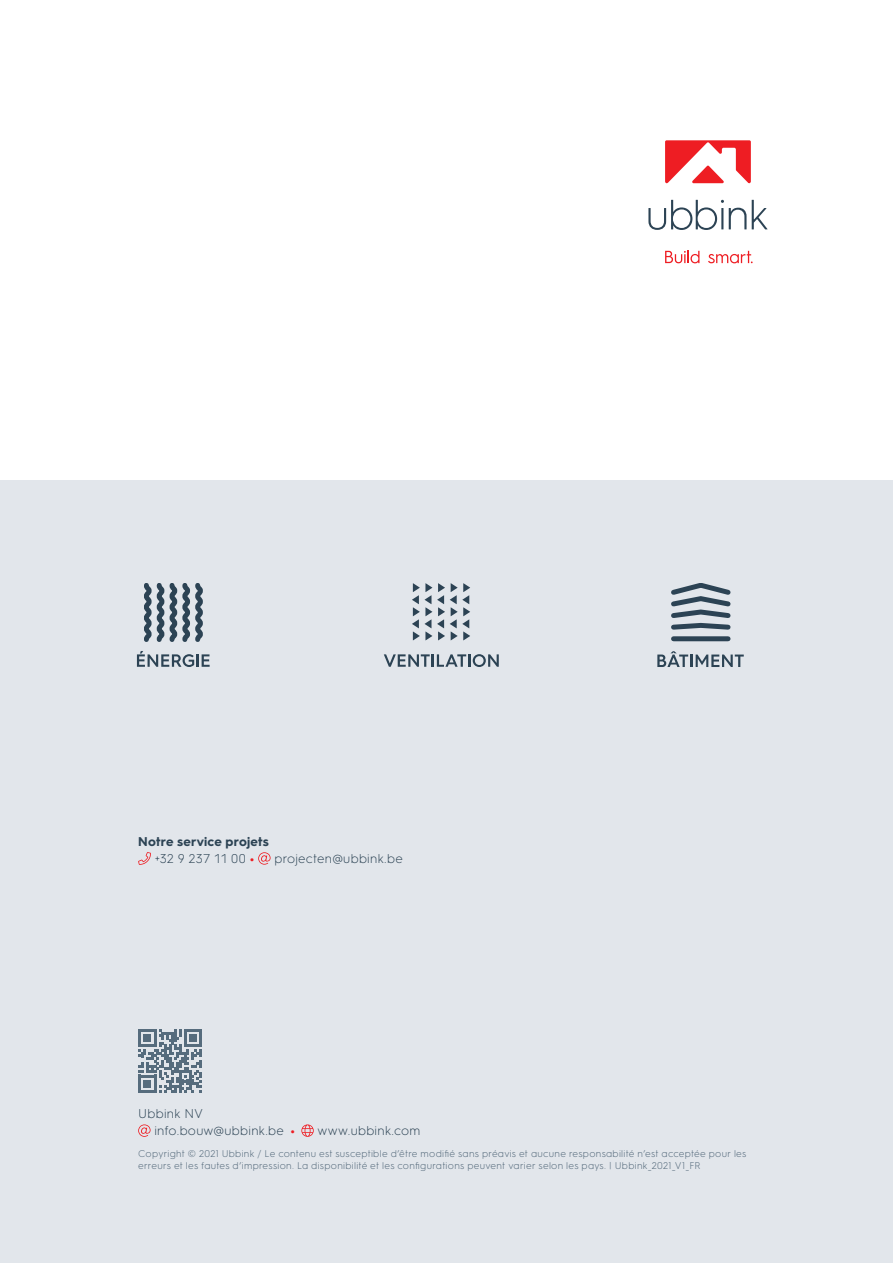
<style>
.page{position:relative;width:893px;height:1263px;background:#fff}
.page>*{position:absolute;margin:0;border:0;box-sizing:border-box;transform-origin:0 0}
.t1{font:300 12.75px/17px "HGS3";letter-spacing:.02em;color:#2c4354}
.t2{font:700 12.75px/17px "HGS3";letter-spacing:.015em;color:#2c4354;text-align:center}
.t3{font:300 9.75px/12.8px "HGS3";letter-spacing:.025em;color:#4e6476}
.s1{font-weight:300}
.s2{color:#ee1d23}
.s3{font-weight:700;color:#ee1d23}
</style>
<div class="page">
<div style="left:0;top:480px;width:893px;height:783px;background:#e2e6eb"></div>
<svg style="left:752px;top:200px;width:15px;height:29px"></svg>
<svg style="left:648px;top:200px;width:98px;height:30px"></svg>
<svg style="left:665px;top:251px;width:34px;height:12px"></svg>
<svg style="left:708px;top:251px;width:45px;height:12px"></svg>
<svg style="left:665px;top:140px;width:86px;height:43px"></svg>
<svg style="left:138px;top:1124px;width:13px;height:13px"></svg>
<svg style="left:301px;top:1124px;width:13px;height:13px"></svg>
<svg style="left:139px;top:1029px;width:62px;height:63px"></svg>
<svg style="left:412px;top:583px;width:58px;height:57px"></svg>
<svg style="left:384px;top:654px;width:115px;height:13px"></svg>
<svg style="left:144px;top:583px;width:58px;height:59px"></svg>
<svg style="left:137px;top:651px;width:73px;height:16px"></svg>
<svg style="left:671px;top:583px;width:59px;height:58px"></svg>
<svg style="left:657px;top:651px;width:87px;height:16px"></svg>
<svg style="left:138px;top:852px;width:13px;height:13px"></svg>
<svg style="left:258px;top:852px;width:13px;height:13px"></svg>
<h1 class="t2" style="left:138px;top:832px;width:132px">Notre service projets <span class="s1">+32 9 237 11 00</span> <span class="s2">•</span></h1>
<h1 class="t1" style="left:274px;top:849px;width:130px">projecten@ubbink.be</h1>
<h1 class="t1" style="left:154px;top:1105px;width:142px;text-indent:-16px">Ubbink NV info.bouw@ubbink.be <span class="s3">•</span></h1>
<h1 class="t1" style="left:318px;top:1122px;width:104px">www.ubbink.com</h1>
<p class="t3" style="left:138px;top:1146px;width:610px">Copyright © 2021 Ubbink / Le contenu est susceptible d’être modifié sans préavis et aucune responsabilité n’est acceptée pour les erreurs et les fautes d’impression. La disponibilité et les configurations peuvent varier selon les pays. | Ubbink_2021_V1_FR</p>
</div>
